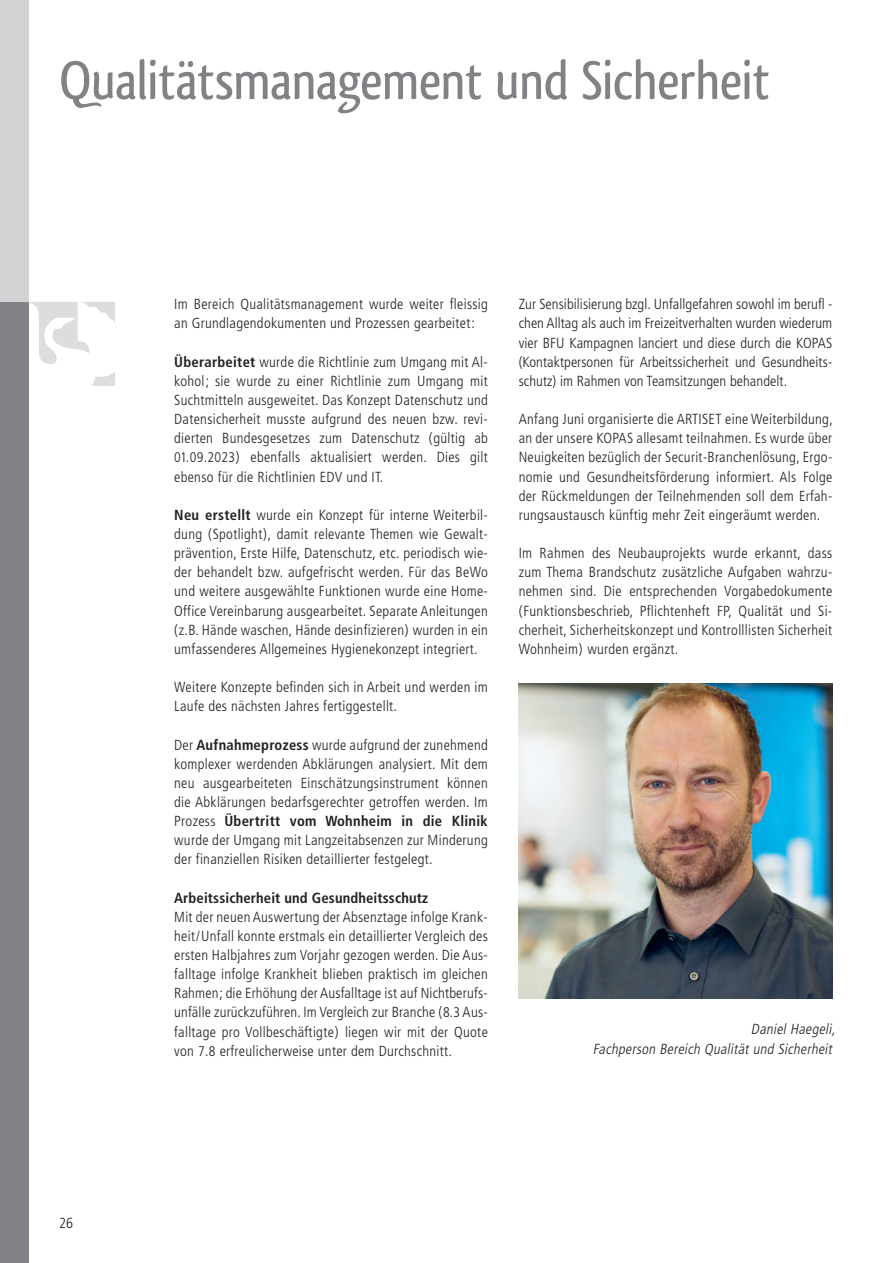
<style>
.page{position:relative;width:893px;height:1263px;background:#fff}
.page>*{position:absolute;margin:0;border:0;box-sizing:border-box;transform-origin:0 0}
.t1{font:500 56.25px "Qlassik";letter-spacing:-.005em;color:#808285}
.t2{font:300 condensed 14.55px/19.2px "Frutiger LT Std";letter-spacing:.02em;color:#231f20;text-align:justify}
.t3{font:italic 300 condensed 14.55px/19.2px "Frutiger LT Std";color:#231f20;text-align:right}
.t4{font:700 condensed 14.55px "Frutiger LT Std";letter-spacing:.01em;color:#231f20}
.s1{font-weight:700}
.s2{font-size:13.95px}
</style>
<div class="page">
<div style="left:0;top:302px;width:29px;height:961px;background:#808285"></div>
<div style="left:0;top:0;width:29px;height:302px;background:#d1d2d4"></div>
<svg style="left:29px;top:302px;width:86px;height:62px"></svg>
<svg style="left:92px;top:372px;width:23px;height:14px"></svg>
<img style="left:519px;top:683px;width:313px;height:315px">
<h1 class="t1" style="left:59px;top:47px;width:712px">Qualitätsmanagement und Sicherheit</h1>
<p class="t2" style="left:59px;top:1213px;width:16px">26</p>
<p class="t2" style="left:174px;top:295px;width:315px">Im Bereich Qualitätsmanagement wurde weiter fleissig an Grundlagendokumenten und Prozessen gearbeitet:</p>
<p class="t2" style="left:174px;top:352px;width:315px"><span class="s1">Überarbeitet</span> wurde die Richtlinie zum Umgang mit Al&shy;kohol; sie wurde zu einer Richtlinie zum Umgang mit Suchtmitteln ausgeweitet. Das Konzept Datenschutz und Datensicherheit musste aufgrund des neuen bzw. revi&shy;dierten Bundesgesetzes zum Datenschutz (gültig ab <span class="s2">01</span>.<span class="s2">09</span>.<span class="s2">2023</span>) ebenfalls aktualisiert werden. Dies gilt ebenso für die Richtlinien EDV und IT.</p>
<p class="t2" style="left:174px;top:505px;width:315px"><span class="s1">Neu erstellt</span> wurde ein Konzept für interne Weiterbil&shy;dung (Spotlight), damit relevante Themen wie Gewalt&shy;prävention, Erste Hilfe, Datenschutz, etc. periodisch wie&shy;der behandelt bzw. aufgefrischt werden. Für das BeWo und weitere ausgewählte Funktionen wurde eine Home-Office Vereinbarung ausgearbeitet. Separate Anleitungen (z.B. Hände waschen, Hände desinfizieren) wurden in ein umfassenderes Allgemeines Hygienekonzept integriert.</p>
<p class="t2" style="left:174px;top:677px;width:315px">Weitere Konzepte befinden sich in Arbeit und werden im<br>Laufe des nächsten Jahres fertiggestellt.</p>
<p class="t2" style="left:174px;top:735px;width:315px">Der <span class="s1">Aufnahmeprozess</span> wurde aufgrund der zunehmend komplexer werdenden Abklärungen analysiert. Mit dem neu ausgearbeiteten Einschätzungsinstrument können die Abklärungen bedarfsgerechter getroffen werden. Im Prozess <span class="s1">Übertritt vom Wohnheim in die Klinik </span>wurde der Umgang mit Langzeitabsenzen zur Minderung der finanziellen Risiken detaillierter festgelegt.</p>
<p class="t4" style="left:174px;top:889px;width:255px">Arbeitssicherheit und Gesundheitsschutz</p>
<p class="t2" style="left:174px;top:907px;width:315px">Mit der neuen Auswertung der Absenztage infolge Krank&shy;heit/Unfall konnte erstmals ein detaillierter Vergleich des ersten Halbjahres zum Vorjahr gezogen werden. Die Aus&shy;falltage infolge Krankheit blieben praktisch im gleichen Rahmen; die Erhöhung der Ausfalltage ist auf Nichtberufs&shy;unfälle zurückzuführen. Im Vergleich zur Branche (<span class="s2">8</span>.<span class="s2">3</span> Aus&shy;falltage pro Vollbeschäftigte) liegen wir mit der Quote von <span class="s2">7</span>.<span class="s2">8</span> erfreulicherweise unter dem Durchschnitt.</p>
<p class="t2" style="left:519px;top:295px;width:315px">Zur Sensibilisierung bzgl. Unfallgefahren sowohl im berufl - chen Alltag als auch im Freizeitverhalten wurden wiederum vier BFU Kampagnen lanciert und diese durch die KOPAS (Kontaktpersonen für Arbeitssicherheit und Gesundheits&shy;schutz) im Rahmen von Teamsitzungen behandelt.</p>
<p class="t2" style="left:519px;top:410px;width:316px">Anfang Juni organisierte die ARTISET eine Weiterbildung, an der unsere KOPAS allesamt teilnahmen. Es wurde über Neuigkeiten bezüglich der Securit-Branchenlösung, Ergo&shy;nomie und Gesundheitsförderung informiert. Als Folge der Rückmeldungen der Teilnehmenden soll dem Erfah&shy;rungsaustausch künftig mehr Zeit eingeräumt werden.</p>
<p class="t2" style="left:519px;top:544px;width:315px">Im Rahmen des Neubauprojekts wurde erkannt, dass zum Thema Brandschutz zusätzliche Aufgaben wahrzu&shy;nehmen sind. Die entsprechenden Vorgabedokumente (Funktionsbeschrieb, Pflichtenheft FP, Qualität und Si&shy;cherheit, Sicherheitskonzept und Kontrolllisten Sicherheit Wohnheim) wurden ergänzt.</p>
<p class="t3" style="left:593px;top:1020px;width:247px">Daniel Haegeli,<br>Fachperson Bereich Qualität und Sicherheit</p>
</div>
